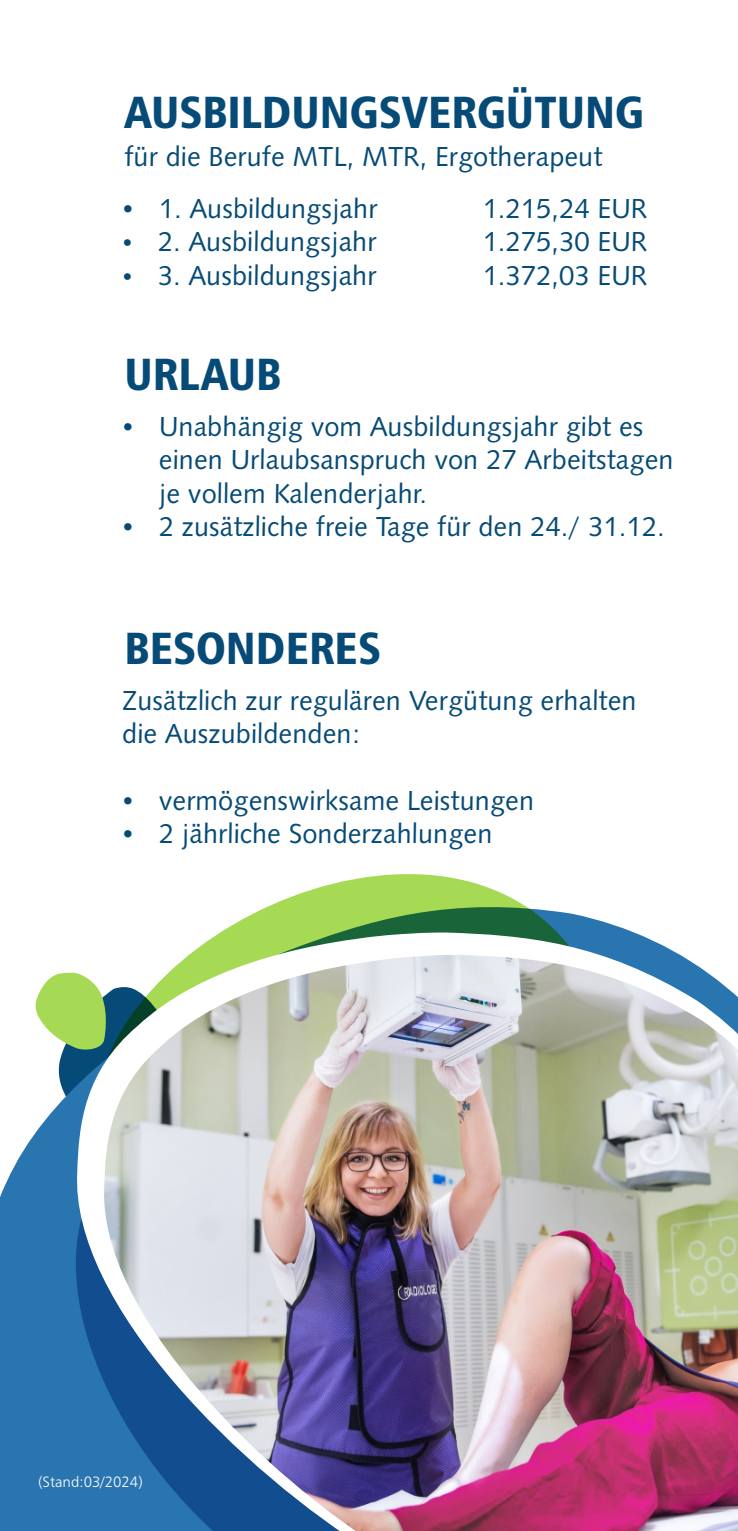
<style>
.page{position:relative;width:738px;height:1531px;background:#fff}
.page>*{position:absolute;margin:0;border:0;box-sizing:border-box;transform-origin:0 0}
.t1{font:45px "Humanist 777 BT Black Condensed B";color:#064b77}
.t2{font:27.5px/33.5px "Humanist 531 BT Roman A";color:#064b77}
.t3{font:15px "Humanist 777 BT Light B";color:#fff}
</style>
<div class="page">
<svg style="left:0;top:972px;width:70px;height:559px;fill:#2975b0"></svg>
<svg style="left:221px;top:874px;width:412px;height:58px"></svg>
<div style="left:44px;top:1097px;width:26px;height:434px;background:#2975b0"></div>
<svg style="left:70px;top:932px;width:610px;height:599px"></svg>
<img style="left:97px;top:955px;width:640px;height:576px">
<h1 class="t1" style="left:124px;top:94px;width:520px">AUSBILDUNGSVERGÜTUNG</h1>
<p class="t2" style="left:124px;top:142px;width:479px">für die Berufe MTL, MTR, Ergotherapeut</p>
<p class="t2" style="left:159px;top:194px;width:220px">1. Ausbildungsjahr</p>
<p class="t2" style="left:482px;top:194px;width:166px">1.215,24 EUR</p>
<p class="t2" style="left:158px;top:227px;width:220px">2. Ausbildungsjahr</p>
<p class="t2" style="left:482px;top:227px;width:166px">1.275,30 EUR</p>
<p class="t2" style="left:158px;top:261px;width:220px">3. Ausbildungsjahr</p>
<p class="t2" style="left:482px;top:261px;width:166px">1.372,03 EUR</p>
<h1 class="t1" style="left:124px;top:356px;width:158px">URLAUB</h1>
<p class="t2" style="left:159px;top:412px;width:516px">Unabhängig vom Ausbildungsjahr gibt es einen Urlaubsanspruch von 27 Arbeitstagen je vollem Kalenderjahr.<br>2 zusätzliche freie Tage für den 24./ 31.12.</p>
<h1 class="t1" style="left:124px;top:630px;width:258px">BESONDERES</h1>
<p class="t2" style="left:122px;top:686px;width:515px">Zusätzlich zur regulären Vergütung erhalten die Auszubildenden:</p>
<p class="t2" style="left:159px;top:786px;width:376px">vermögenswirksame Leistungen<br>2 jährliche Sonderzahlungen</p>
<p class="t3" style="left:38px;top:1475px;width:106px">(Stand:03/2024)</p>
</div>
